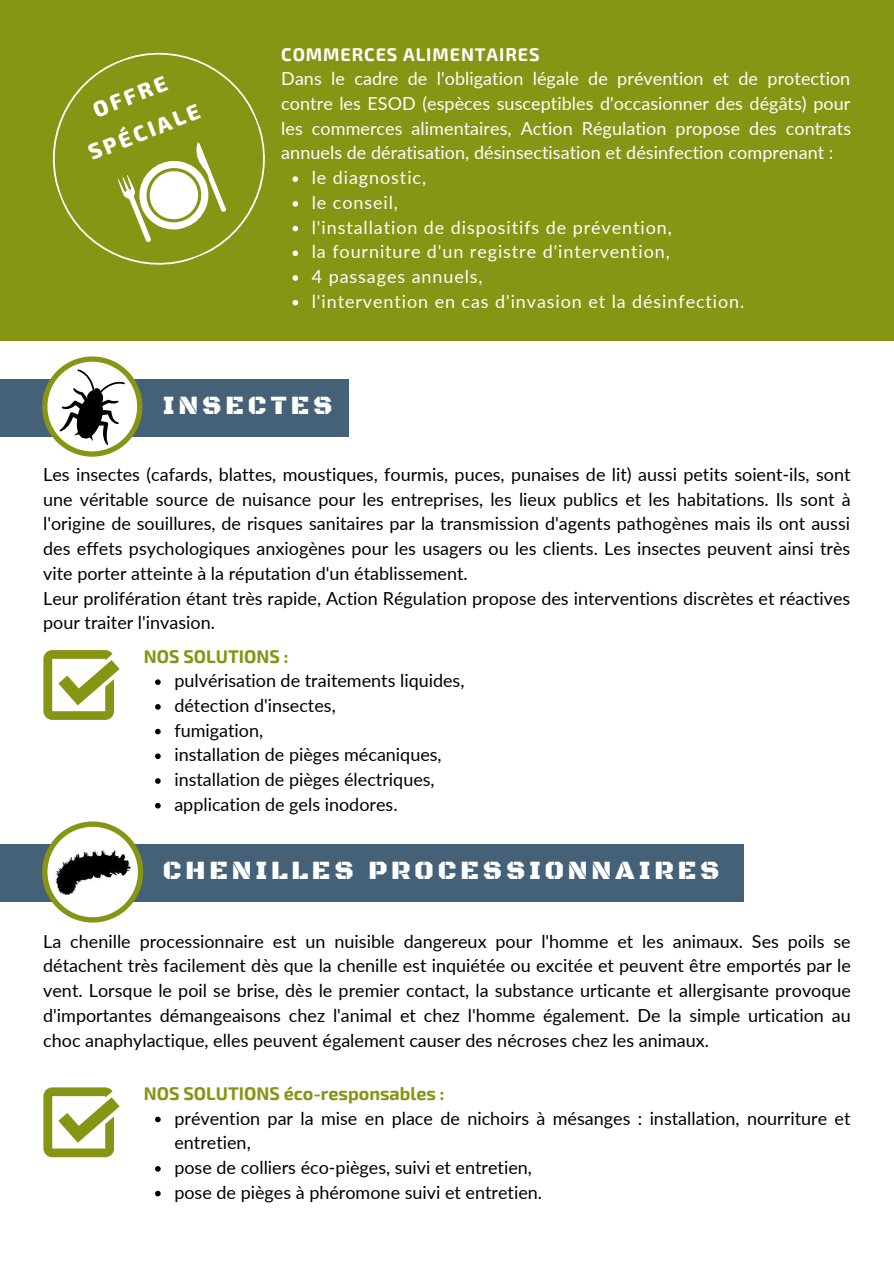
<style>
.page{position:relative;width:894px;height:1264px;background:#fff}
.page>*{position:absolute;margin:0;border:0;box-sizing:border-box;transform-origin:0 0}
.t1{font:27px "Black Ops One";letter-spacing:.14em;color:#fff}
.t2{font:800 21.45px/38.1px "Exo 2";color:#fff;text-align:center}
.t3{font:18px/24.8px "Lato";color:#000}
.t4{font:18px/24.8px "Lato";letter-spacing:.05em;color:#fff}
.t5{font:700 18px "Exo 2";color:#869514}
.t6{font:700 18px "Exo 2";letter-spacing:.05em;color:#fff}
</style>
<div class="page">
<div style="left:0;top:379px;width:348px;height:58px;background:#456177"></div>
<svg style="left:42px;top:356px;width:100px;height:100px"></svg>
<div style="left:0;top:0;width:893px;height:340px;background:#869514"></div>
<svg style="left:292px;top:300px;width:6px;height:5px"></svg>
<svg style="left:52px;top:52px;width:244px;height:229px"></svg>
<svg style="left:117px;top:138px;width:110px;height:106px"></svg>
<svg style="left:43px;top:650px;width:77px;height:70px"></svg>
<div style="left:0;top:844px;width:742px;height:58px;background:#456177"></div>
<svg style="left:43px;top:1087px;width:77px;height:70px"></svg>
<svg style="left:42px;top:821px;width:101px;height:101px"></svg>
<img style="left:53px;top:849px;width:79px;height:46px">
<svg style="left:155px;top:679px;width:6px;height:6px"></svg>
<svg style="left:155px;top:704px;width:6px;height:5px"></svg>
<svg style="left:155px;top:728px;width:6px;height:6px"></svg>
<svg style="left:155px;top:753px;width:6px;height:6px"></svg>
<svg style="left:155px;top:778px;width:6px;height:5px"></svg>
<svg style="left:155px;top:803px;width:6px;height:5px"></svg>
<svg style="left:155px;top:1116px;width:6px;height:6px"></svg>
<svg style="left:155px;top:1166px;width:6px;height:5px"></svg>
<svg style="left:155px;top:1190px;width:6px;height:6px"></svg>
<p class="t2" style="left:68px;top:98px;width:119px;rotate:-21deg">OFFRE<br>SPÉCIALE</p>
<p class="t6" style="left:281px;top:42px;width:260px">COMMERCES ALIMENTAIRES</p>
<p class="t4" style="left:281px;top:66px;width:571px;text-align:justify">Dans le cadre de l'obligation légale de prévention et de protection contre les ESOD (espèces susceptibles d'occasionner des dégâts) pour les commerces alimentaires, Action Régulation propose des contrats annuels de dératisation, désinsectisation et désinfection comprenant :</p>
<p class="t4" style="left:312px;top:165px;width:434px">le diagnostic,<br>le conseil,<br>l'installation de dispositifs de prévention,<br>la fourniture d'un registre d'intervention,<br>4 passages annuels,<br>l'intervention en cas d'invasion et la désinfection.</p>
<h1 class="t1" style="left:163px;top:389px;width:171px">INSECTES</h1>
<p class="t3" style="left:43px;top:461px;width:808px">Les insectes (cafards, blattes, moustiques, fourmis, puces, punaises de lit) aussi petits soient-ils, sont une véritable source de nuisance pour les entreprises, les lieux publics et les habitations. Ils sont à l'origine de souillures, de risques sanitaires par la transmission d'agents pathogènes mais ils ont aussi des effets psychologiques anxiogènes pour les usagers ou les clients. Les insectes peuvent ainsi très vite porter atteinte à la réputation d'un établissement.<br>Leur prolifération étant très rapide, Action Régulation propose des interventions discrètes et réactives pour traiter l'invasion.</p>
<p class="t5" style="left:144px;top:644px;width:146px">NOS SOLUTIONS :</p>
<p class="t3" style="left:174px;top:668px;width:291px">pulvérisation de traitements liquides, détection d'insectes,<br>fumigation,<br>installation de pièges mécaniques, installation de pièges électriques, application de gels inodores.</p>
<h1 class="t1" style="left:163px;top:854px;width:558px">CHENILLES PROCESSIONNAIRES</h1>
<p class="t3" style="left:43px;top:928px;width:809px;text-align:justify">La chenille processionnaire est un nuisible dangereux pour l'homme et les animaux. Ses poils se détachent très facilement dès que la chenille est inquiétée ou excitée et peuvent être emportés par le vent. Lorsque le poil se brise, dès le premier contact, la substance urticante et allergisante provoque d'importantes démangeaisons chez l'animal et chez l'homme également. De la simple urtication au choc anaphylactique, elles peuvent également causer des nécroses chez les animaux.</p>
<p class="t5" style="left:144px;top:1081px;width:302px">NOS SOLUTIONS éco-responsables :</p>
<p class="t3" style="left:174px;top:1105px;width:677px">prévention par la mise en place de nichoirs à mésanges : installation, nourriture et entretien,<br>pose de colliers éco-pièges, suivi et entretien,<br>pose de pièges à phéromone suivi et entretien.</p>
</div>
